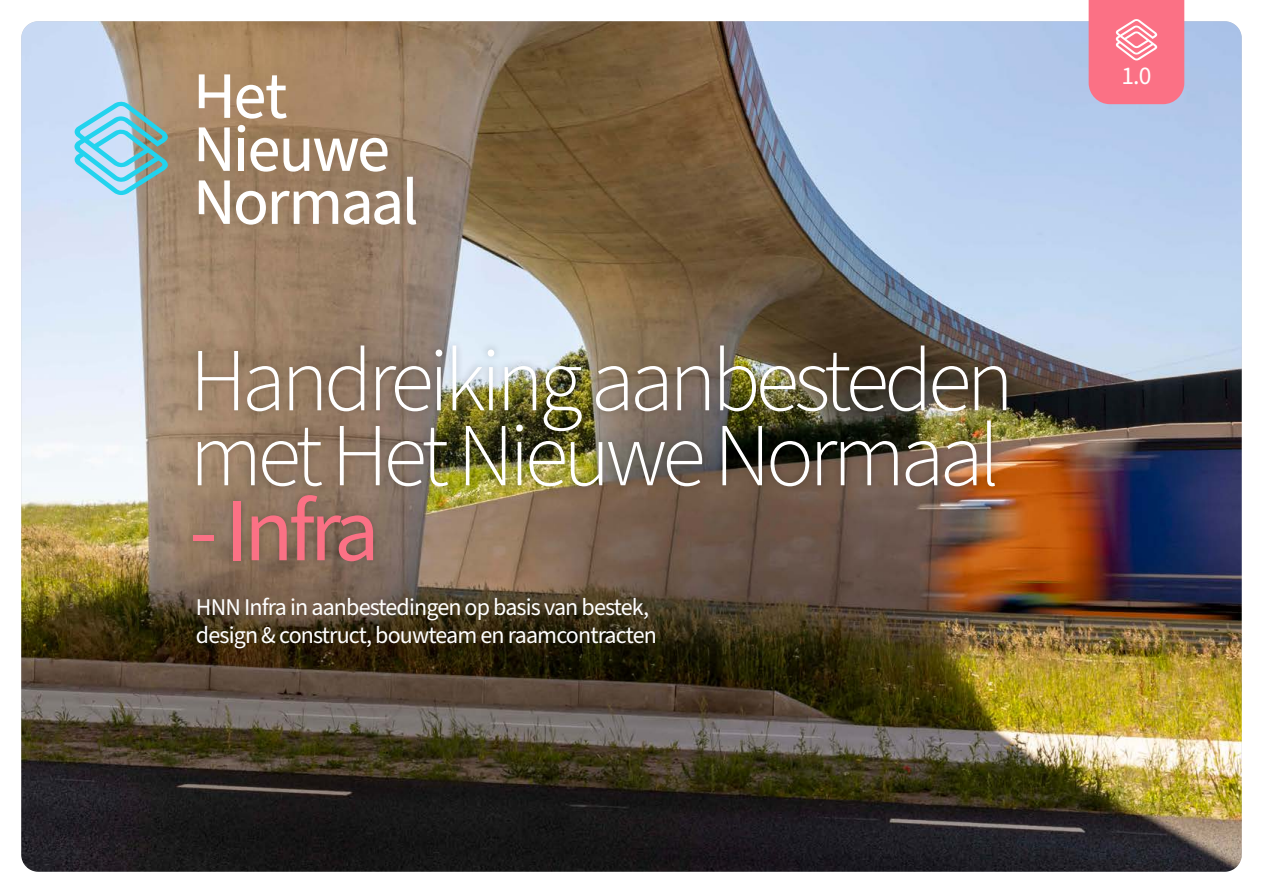
<style>
.page{position:relative;width:1263px;height:893px;background:#fff}
.page>*{position:absolute;margin:0;border:0;box-sizing:border-box;transform-origin:0 0}
.t1{font:300 90px/75px "Source Sans Pro";letter-spacing:-.055em;color:#fff}
.t2{font:90px "Source Sans Pro";letter-spacing:-.055em;color:#fb7185}
.t3{font:25.5px "Source Sans Pro";color:#fff}
.t4{font:24px/28.5px "Source Sans Pro";letter-spacing:-.035em;color:#fff}
</style>
<div class="page">
<img style="left:21px;top:21px;width:1221px;height:851px">
<svg style="left:74px;top:101px;width:94px;height:94px;background:#8ec6d3"></svg>
<svg style="left:236px;top:75px;width:51px;height:44px"></svg>
<svg style="left:199px;top:74px;width:31px;height:44px"></svg>
<div style="left:239px;top:139px;width:5px;height:32px;background:#fff"></div>
<div style="left:238px;top:125px;width:7px;height:7px;background:#fff;border-radius:50%"></div>
<svg style="left:250px;top:138px;width:138px;height:34px"></svg>
<svg style="left:199px;top:127px;width:31px;height:44px"></svg>
<svg style="left:236px;top:191px;width:30px;height:34px"></svg>
<svg style="left:272px;top:191px;width:66px;height:33px"></svg>
<svg style="left:344px;top:191px;width:56px;height:34px"></svg>
<svg style="left:407px;top:177px;width:9px;height:48px"></svg>
<svg style="left:199px;top:180px;width:31px;height:44px"></svg>
<svg style="left:1089px;top:0;width:95px;height:104px;background:#f97a8d"></svg>
<div style="left:185px;top:338px;width:829px;height:231px;background:#000;opacity:.25"></div>
<h1 class="t1" style="left:189px;top:346px;width:826px">Handreiking aanbesteden met Het Nieuwe Normaal</h1>
<h1 class="t2" style="left:189px;top:470px;width:191px">- Infra</h1>
<p class="t4" style="left:196px;top:593px;width:462px">HNN Infra in aanbestedingen op basis van bestek, design &amp; construct, bouwteam en raamcontracten</p>
<p class="t3" style="left:1121px;top:59px;width:31px">1.0</p>
</div>
